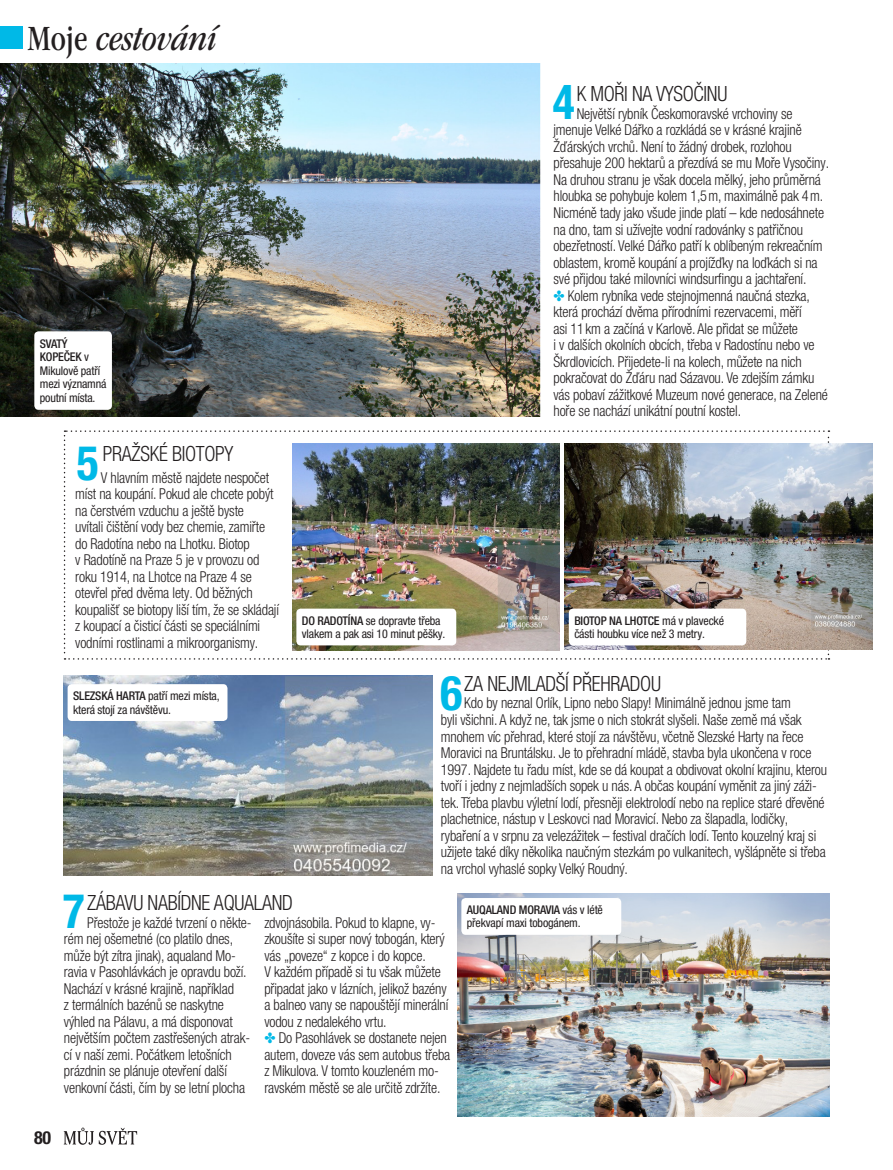
<style>
.page{position:relative;width:893px;height:1170px;background:#fff}
.page>*{position:absolute;margin:0;border:0;box-sizing:border-box;transform-origin:0 0}
.základní_text{font:700 condensed 48px "Helvetica Neue LT Pro";color:#00b9e7;scale:.95 1}
.t1{font:italic condensed 36.75px "ITC Garamond Std";color:#231f20}
.základní_text-2{font:300 condensed 21px "Helvetica Neue LT Pro";letter-spacing:-.015em;color:#231f20;scale:.95 1}
.t2{font:700 condensed 18px "Helvetica Neue LT Pro";color:#231f20}
.základní_text-3{font:300 condensed 15px/16.5px "Helvetica Neue LT Pro";letter-spacing:-.01em;color:#231f20;scale:.95 1}
.popisek{font:300 condensed 15px/16.5px "Helvetica Neue LT Pro";letter-spacing:-.01em;color:#231f20;scale:.95 1}
.t3{font:condensed 12px/13.5px "Helvetica Neue LT Pro";letter-spacing:-.015em;color:#231f20}
.s1{font-style:normal}
.s2{font-weight:500}
.s3{color:#00b9e7}
</style>
<div class="page">
<svg style="left:64px;top:1127px;width:73px;height:17px"></svg>
<svg style="left:64px;top:430px;width:765px;height:229px"></svg>
<img style="left:64px;top:675px;width:368px;height:200px">
<img style="left:293px;top:444px;width:266px;height:206px">
<div style="left:296px;top:608px;width:160px;height:37px;background:#fff;border-radius:4px"></div>
<div style="left:68px;top:684px;width:159px;height:37px;background:#fff;border-radius:4px"></div>
<img style="left:458px;top:893px;width:371px;height:223px">
<div style="left:461px;top:897px;width:160px;height:37px;background:#fff;border-radius:4px"></div>
<img style="left:0;top:64px;width:540px;height:353px">
<div style="left:34px;top:331px;width:78px;height:79px;background:#fff;border-radius:4px"></div>
<div style="left:0;top:26px;width:23px;height:23px;background:#00b9e7"></div>
<img style="left:564px;top:444px;width:309px;height:205px">
<div style="left:569px;top:608px;width:177px;height:37px;background:#fff;border-radius:4px"></div>
<p class="t1" style="left:27px;top:18px;width:191px"><span class="s1">Moje</span> cestování</p>
<p class="t3" style="left:40px;top:337px;width:68px"><span class="s2">SVATÝ<br>KOPEČEK</span> v<br>Mikulově patří mezi významná poutní místa.</p>
<p class="základní_text-2" style="left:103px;top:441px;width:139px">PRAŽSKÉ BIOTOPY</p>
<p class="popisek" style="left:75px;top:469px;width:216px;text-indent:26px">V hlavním městě najdete nespočet míst na koupání. Pokud ale chcete pobýt na čerstvém vzduchu a ještě byste<br>uvítali čištění vody bez chemie, zamiřte do Radotína nebo na Lhotku. Biotop<br>v Radotíně na Praze 5 je v provozu od roku 1914, na Lhotce na Praze 4 se otevřel před dvěma lety. Od běžných koupališť se biotopy liší tím, že se skládají z koupací a čisticí části se speciálními vodními rostlinami a mikroorganismy.</p>
<p class="základní_text" style="left:77px;top:434px;width:25px">5</p>
<p class="t3" style="left:73px;top:689px;width:148px"><span class="s2">SLEZSKÁ HARTA</span> patří mezi místa, která stojí za návštěvu.</p>
<p class="t3" style="left:302px;top:613px;width:145px"><span class="s2">DO RADOTÍNA</span> se dopravte třeba vlakem a pak asi 10 minut pěšky.</p>
<p class="základní_text-2" style="left:577px;top:81px;width:160px">K MOŘI NA VYSOČINU</p>
<p class="základní_text" style="left:553px;top:74px;width:25px">4</p>
<p class="základní_text-3" style="left:553px;top:105px;width:292px;text-indent:23px">Největší rybník Českomoravské vrchoviny se jmenuje Velké Dářko a rozkládá se v krásné krajině Žďárských vrchů. Není to žádný drobek, rozlohou přesahuje 200 hektarů a přezdívá se mu Moře Vysočiny.<br>Na druhou stranu je však docela mělký, jeho průměrná hloubka se pohybuje kolem 1,5m, maximálně pak 4m.<br>Nicméně tady jako všude jinde platí – kde nedosáhnete na dno, tam si užívejte vodní radovánky s patřičnou obezřetností. Velké Dářko patří k oblíbeným rekreačním oblastem, kromě koupání a projížďky na loďkách si na své přijdou také milovníci windsurfingu a jachtaření.</p>
<p class="základní_text-3" style="left:553px;top:287px;width:290px"><span class="s3">✤</span> Kolem rybníka vede stejnojmenná naučná stezka, která prochází dvěma přírodními rezervacemi, měří<br>asi 11km a začíná v Karlově. Ale přidat se můžete<br>i v dalších okolních obcích, třeba v Radostínu nebo ve Škrdlovicích. Přijedete-li na kolech, můžete na nich pokračovat do Žďáru nad Sázavou. Ve zdejším zámku vás pobaví zážitkové Muzeum nové generace, na Zelené hoře se nachází unikátní poutní kostel.</p>
<p class="t3" style="left:574px;top:613px;width:151px"><span class="s2">BIOTOP NA LHOTCE</span> má v plavecké části houbku více než 3 metry.</p>
<p class="základní_text-2" style="left:464px;top:671px;width:209px">ZA NEJMLADŠÍ PŘEHRADOU</p>
<p class="základní_text" style="left:440px;top:663px;width:25px">6</p>
<p class="základní_text-3" style="left:441px;top:694px;width:408px;text-indent:23px">Kdo by neznal Orlík, Lipno nebo Slapy! Minimálně jednou jsme tam<br>byli všichni. A když ne, tak jsme o nich stokrát slyšeli. Naše země má však mnohem víc přehrad, které stojí za návštěvu, včetně Slezské Harty na řece Moravici na Bruntálsku. Je to přehradní mládě, stavba byla ukončena v roce 1997. Najdete tu řadu míst, kde se dá koupat a obdivovat okolní krajinu, kterou tvoří i jedny z nejmladších sopek u nás. A občas koupání vyměnit za jiný záži&shy;tek. Třeba plavbu výletní lodí, přesněji elektrolodí nebo na replice staré dřevěné plachetnice, nástup v Leskovci nad Moravicí. Nebo za šlapadla, lodičky, rybaření a v srpnu za velezážitek – festival dračích lodí. Tento kouzelný kraj si užijete také díky několika naučným stezkám po vulkanitech, vyšlápněte si třeba na vrchol vyhaslé sopky Velký Roudný.</p>
<p class="základní_text-2" style="left:87px;top:890px;width:218px">ZÁBAVU NABÍDNE AQUALAND</p>
<p class="základní_text" style="left:63px;top:882px;width:25px">7</p>
<p class="základní_text-3" style="left:64px;top:914px;width:199px;text-indent:23px">Přestože je každé tvrzení o někte&shy;rém nej ošemetné (co platilo dnes, může být zítra jinak), aqualand Mo&shy;ravia v Pasohlávkách je opravdu boží.<br>Nachází v krásné krajině, například<br>z termálních bazénů se naskytne výhled na Pálavu, a má disponovat největším počtem zastřešených atrak&shy;cí v naší zemi. Počátkem letošních prázdnin se plánuje otevření další venkovní části, čím by se letní plocha</p>
<p class="základní_text-3" style="left:264px;top:914px;width:195px">zdvojnásobila. Pokud to klapne, vy&shy;zkoušíte si super nový tobogán, který vás „poveze“ z kopce i do kopce.<br>V každém případě si tu však můžete připadat jako v lázních, jelikož bazény a balneo vany se napouštějí minerální vodou z nedalekého vrtu.</p>
<p class="základní_text-3" style="left:264px;top:1029px;width:197px"><span class="s3">✤</span> Do Pasohlávek se dostanete nejen autem, doveze vás sem autobus třeba z Mikulova. V tomto kouzleném mo&shy;ravském městě se ale určitě zdržíte.</p>
<p class="t2" style="left:34px;top:1127px;width:19px">80</p>
<p class="t3" style="left:467px;top:902px;width:138px"><span class="s2">AUQALAND MORAVIA</span> vás v létě překvapí maxi tobogánem.</p>
</div>
